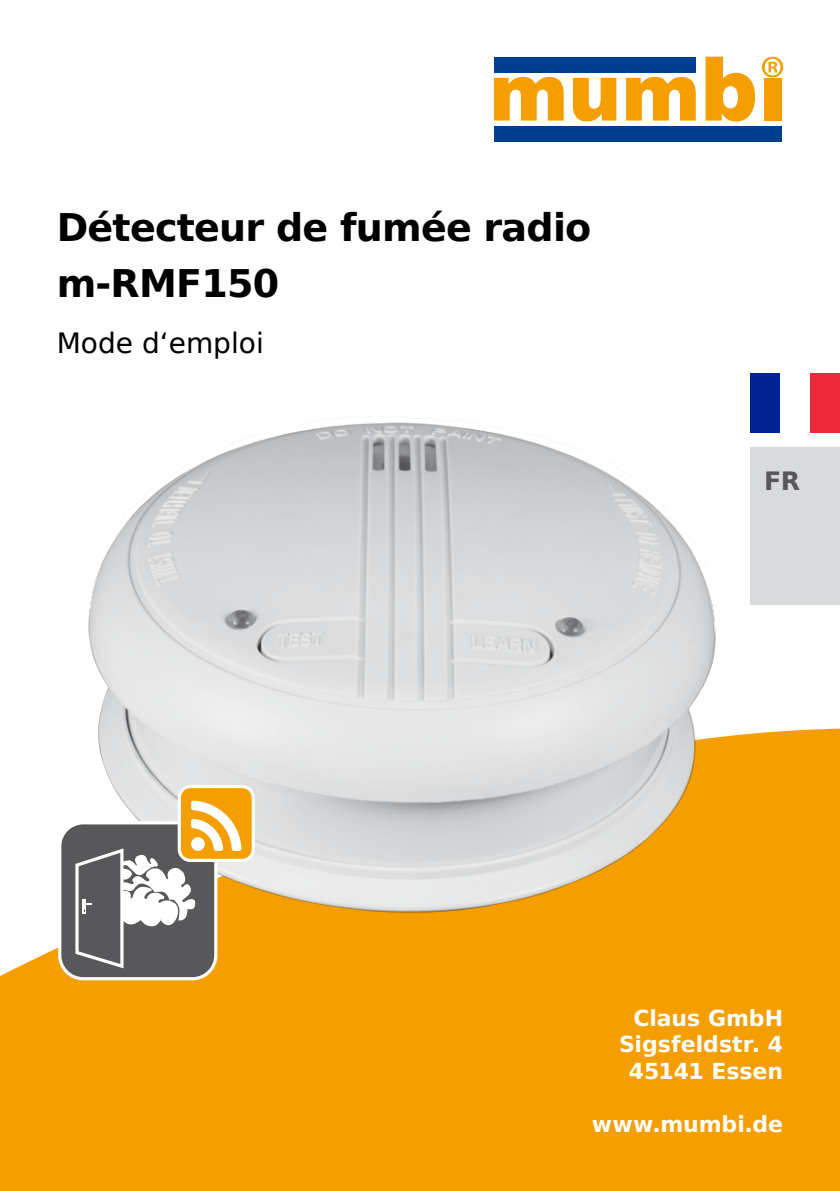
<style>
.page{position:relative;width:840px;height:1191px;background:#fff}
.page>*{position:absolute;margin:0;border:0;box-sizing:border-box;transform-origin:0 0}
.t1{font:700 38px/56px "DejaVu Sans";letter-spacing:-.02em;color:#000}
.t2{font:28px "DejaVu Sans";color:#000}
.t3{font:700 25.2px "DejaVu Sans";color:#58585a}
.t4{font:700 22px/26.4px "DejaVu Sans";color:#fff;text-align:right}
</style>
<div class="page">
<div style="left:0;top:728px;width:839px;height:463px;background:#f49e00"></div>
<svg style="left:493px;top:77px;width:70px;height:44px"></svg>
<svg style="left:572px;top:78px;width:44px;height:43px"></svg>
<svg style="left:626px;top:77px;width:69px;height:44px"></svg>
<svg style="left:705px;top:57px;width:49px;height:65px"></svg>
<div style="left:763px;top:78px;width:17px;height:43px;background:#f49e00"></div>
<svg style="left:761px;top:57px;width:21px;height:21px"></svg>
<div style="left:493px;top:57px;width:202px;height:16px;background:#003e90"></div>
<div style="left:493px;top:126px;width:287px;height:16px;background:#003e90"></div>
<img style="left:82px;top:422px;width:640px;height:503px">
<div style="left:60px;top:823px;width:156px;height:155px;background:#58585a;border-radius:23px"></div>
<div style="left:58px;top:821px;width:159px;height:159px;border:3px solid #fff;border-radius:23px"></div>
<div style="left:179px;top:786px;width:74px;height:74px;background:#f49e00;border-radius:11px"></div>
<div style="left:178px;top:785px;width:77px;height:77px;border:3px solid #fff;border-radius:11px"></div>
<div style="left:749px;top:447px;width:90px;height:158px;background:#d9dadb"></div>
<div style="left:749px;top:373px;width:90px;height:60px;background:#ed2938"></div>
<div style="left:749px;top:373px;width:60px;height:60px;background:#fff"></div>
<div style="left:749px;top:373px;width:30px;height:60px;background:#002494"></div>
<svg style="left:74px;top:800px;width:167px;height:170px"></svg>
<h1 class="t1" style="left:57px;top:198px;width:536px">Détecteur de fumée radio m-RMF150</h1>
<p class="t2" style="left:57px;top:320px;width:208px">Mode d‘emploi</p>
<p class="t3" style="left:763px;top:460px;width:37px">FR</p>
<p class="t4" style="left:618px;top:1004px;width:166px">Claus GmbH<br>Sigsfeldstr. 4<br>45141 Essen</p>
<p class="t4" style="left:591px;top:1110px;width:193px">www.mumbi.de</p>
</div>
